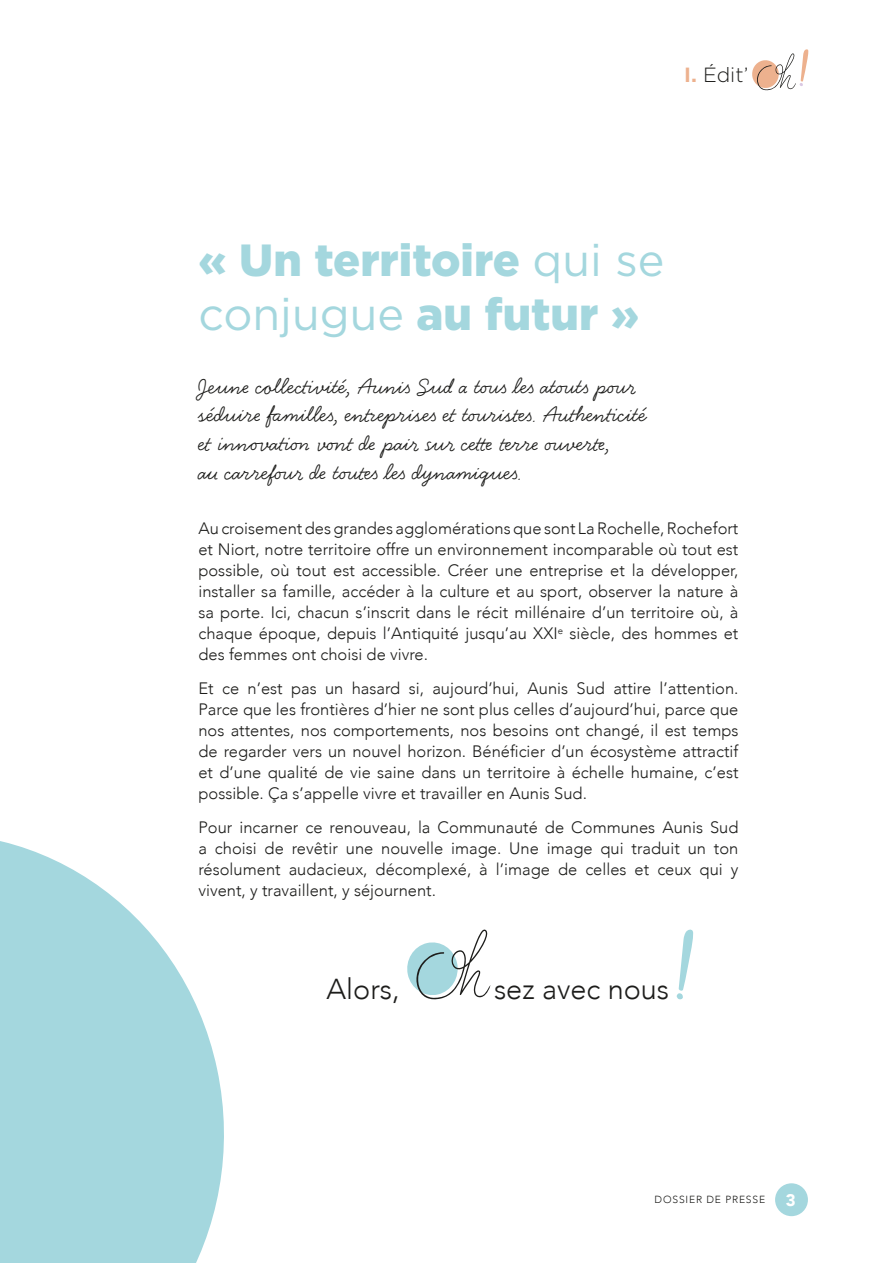
<style>
.page{position:relative;width:893px;height:1263px;background:#fff}
.page>*{position:absolute;margin:0;border:0;box-sizing:border-box;transform-origin:0 0}
.t1{font:900 45px/54px "Gotham";color:#a4d7de}
.t2{font:300 28.8px "Avenir";color:#1d1d1b}
.t3{font:24px/28.8px "Handsome Pro";letter-spacing:.01em;color:#1d1d1b}
.t4{font:300 20.55px "Gotham";color:#1d1d1b}
.t5{font:300 16.5px/21px "Avenir";color:#1d1d1b;text-align:justify}
.t6{font:300 10.35px "Avenir";letter-spacing:.08em;color:#1d1d1b}
.s1{font-weight:700;color:#edb18e}
.s2{font-weight:400}
.s3{font-weight:900;font-size:16.8px;color:#fff}
</style>
<div class="page">
<svg style="left:0;top:841px;width:224px;height:422px;fill:#a4d7de"></svg>
<svg style="left:752px;top:49px;width:56px;height:41px"></svg>
<svg style="left:407px;top:929px;width:83px;height:71px"></svg>
<svg style="left:677px;top:929px;width:16px;height:70px"></svg>
<div style="left:775px;top:1183px;width:33px;height:33px;background:#a4d7de;border-radius:50%"></div>
<p class="t4" style="left:684px;top:61px;width:66px"><span class="s1">I.</span> Édit’</p>
<h1 class="t1" style="left:198px;top:232px;width:468px">« Un territoire <span class="s2">qui se conjugue</span> au futur »</h1>
<h3 class="t3" style="left:198px;top:372px;width:450px">Jeune collectivité, Aunis Sud a tous les atouts pour séduire familles, entreprises et touristes. Authenticité et innovation vont de pair sur cette terre ouverte,<br>au carrefour de toutes les dynamiques.</h3>
<p class="t5" style="left:198px;top:518px;width:542px">Au croisement des grandes agglomérations que sont La Rochelle, Rochefort et Niort, notre territoire offre un environnement incomparable où tout est possible, où tout est accessible. Créer une entreprise et la développer, installer sa famille, accéder à la culture et au sport, observer la nature à sa porte. Ici, chacun s’inscrit dans le récit millénaire d’un territoire où, à chaque époque, depuis l’Antiquité jusqu’au XXI<sup>e</sup> siècle, des hommes et des femmes ont choisi de vivre.</p>
<p class="t5" style="left:198px;top:678px;width:542px">Et ce n’est pas un hasard si, aujourd’hui, Aunis Sud attire l’attention.<br>Parce que les frontières d’hier ne sont plus celles d’aujourd’hui, parce que nos attentes, nos comportements, nos besoins ont changé, il est temps de regarder vers un nouvel horizon. Bénéficier d’un écosystème attractif et d’une qualité de vie saine dans un territoire à échelle humaine, c’est possible. Ça s’appelle vivre et travailler en Aunis Sud.</p>
<p class="t5" style="left:198px;top:816px;width:542px">Pour incarner ce renouveau, la Communauté de Communes Aunis Sud a choisi de revêtir une nouvelle image. Une image qui traduit un ton résolument audacieux, décomplexé, à l’image de celles et ceux qui y vivent, y travaillent, y séjournent.</p>
<h2 class="t2" style="left:327px;top:972px;width:75px">Alors,</h2>
<h2 class="t2" style="left:494px;top:972px;width:177px">sez avec nous</h2>
<p class="t6" style="left:655px;top:1194px;width:143px">DOSSIER DE PRESSE <span class="s3">3</span></p>
</div>
